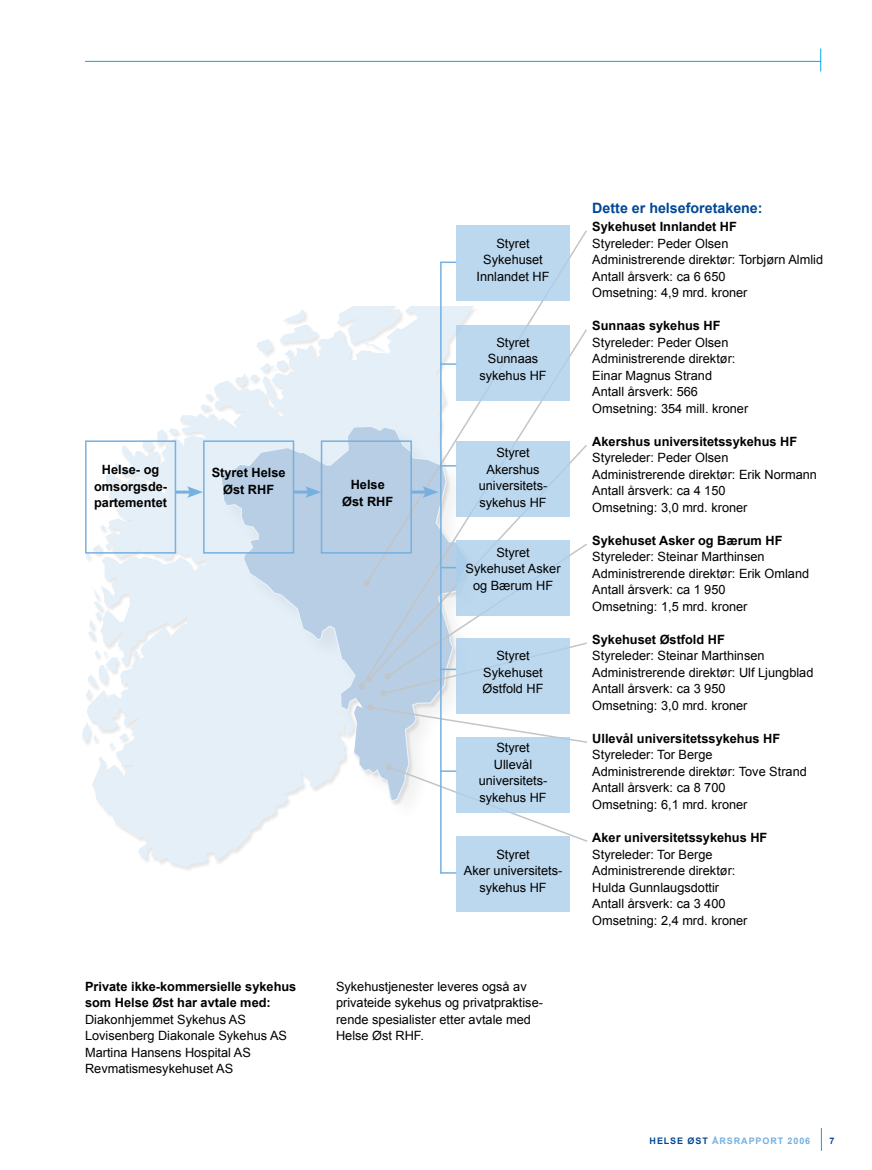
<style>
.page{position:relative;width:872px;height:1170px;background:#fff}
.page>*{position:absolute;margin:0;border:0;box-sizing:border-box;transform-origin:0 0}
.t1{font:700 14.25px "Arial";color:#004895}
.t2{font:12.75px/16.5px "Arial";color:#000}
.t3{font:700 12.75px/16.5px "Arial";color:#000;text-align:center}
.t4{font:700 9px "Arial";letter-spacing:.1em;color:#76b0e0}
.t5{font:700 9px "Arial";color:#004895}
</style>
<div class="page">
<hr style="left:85px;top:61px;width:736px;height:1px;background:#00a6eb">
<svg style="left:820px;top:49px;width:1px;height:22px"></svg>
<svg style="left:821px;top:1128px;width:1px;height:22px"></svg>
<svg style="left:365px;top:230px;width:222px;height:77px"></svg>
<div style="left:456px;top:225px;width:114px;height:75px;background:#bbd8ef"></div>
<div style="left:456px;top:835px;width:114px;height:76px;background:#bbd8ef"></div>
<hr style="left:440px;top:262px;width:1px;height:611px;background:#76b0e0">
<svg style="left:440px;top:261px;width:16px;height:2px"></svg>
<svg style="left:82px;top:307px;width:506px;height:559px"></svg>
<svg style="left:441px;top:872px;width:15px;height:1px"></svg>
<p class="t3" style="left:94px;top:461px;width:74px">Helse- og omsorgsde&shy;partementet</p>
<p class="t3" style="left:212px;top:464px;width:75px">Styret Helse<br>Øst RHF</p>
<p class="t3" style="left:85px;top:977px;width:213px;text-align:left">Private ikke-kommersielle sykehus som Helse Øst har avtale med:</p>
<p class="t2" style="left:85px;top:1010px;width:203px">Diakonhjemmet Sykehus AS<br>Lovisenberg Diakonale Sykehus AS<br>Martina Hansens Hospital AS<br>Revmatismesykehuset AS</p>
<p class="t2" style="left:476px;top:235px;width:74px;text-align:center">Styret<br>Sykehuset<br>Innlandet HF</p>
<p class="t3" style="left:342px;top:476px;width:52px">Helse<br>Øst RHF</p>
<p class="t2" style="left:479px;top:334px;width:69px;text-align:center">Styret<br>Sunnaas sykehus HF</p>
<p class="t2" style="left:479px;top:444px;width:70px;text-align:center">Styret<br>Akershus universitets&shy;sykehus HF</p>
<p class="t2" style="left:465px;top:544px;width:96px;text-align:center">Styret<br>Sykehuset Asker og Bærum HF</p>
<p class="t2" style="left:482px;top:647px;width:62px;text-align:center">Styret<br>Sykehuset<br>Østfold HF</p>
<p class="t2" style="left:479px;top:739px;width:70px;text-align:center">Styret<br>Ullevål universitets&shy;sykehus HF</p>
<p class="t2" style="left:464px;top:845px;width:100px;text-align:center">Styret<br>Aker universitets&shy;sykehus HF</p>
<p class="t2" style="left:336px;top:977px;width:208px">Sykehustjenester leveres også av privateide sykehus og privatpraktise&shy;rende spesialister etter avtale med<br>Helse Øst RHF.</p>
<p class="t1" style="left:592px;top:200px;width:172px">Dette er helseforetakene:</p>
<p class="t3" style="left:592px;top:218px;width:146px">Sykehuset Innlandet HF</p>
<p class="t2" style="left:592px;top:235px;width:232px">Styreleder: Peder Olsen<br>Administrerende direktør: Torbjørn Almlid<br>Antall årsverk: ca 6 650<br>Omsetning: 4,9 mrd. kroner</p>
<p class="t3" style="left:592px;top:317px;width:130px">Sunnaas sykehus HF</p>
<p class="t2" style="left:592px;top:334px;width:157px">Styreleder: Peder Olsen<br>Administrerende direktør:<br>Einar Magnus Strand<br>Antall årsverk: 566<br>Omsetning: 354 mill. kroner</p>
<p class="t3" style="left:592px;top:433px;width:206px">Akershus universitetssykehus HF</p>
<p class="t2" style="left:592px;top:449px;width:226px">Styreleder: Peder Olsen<br>Administrerende direktør: Erik Normann<br>Antall årsverk: ca 4 150<br>Omsetning: 3,0 mrd. kroner</p>
<p class="t3" style="left:592px;top:532px;width:192px">Sykehuset Asker og Bærum HF</p>
<p class="t2" style="left:592px;top:548px;width:218px">Styreleder: Steinar Marthinsen<br>Administrerende direktør: Erik Omland<br>Antall årsverk: ca 1 950<br>Omsetning: 1,5 mrd. kroner</p>
<p class="t3" style="left:592px;top:631px;width:134px">Sykehuset Østfold HF</p>
<p class="t2" style="left:592px;top:647px;width:223px">Styreleder: Steinar Marthinsen<br>Administrerende direktør: Ulf Ljungblad<br>Antall årsverk: ca 3 950<br>Omsetning: 3,0 mrd. kroner</p>
<p class="t3" style="left:592px;top:730px;width:189px">Ullevål universitetssykehus HF</p>
<p class="t2" style="left:592px;top:746px;width:216px">Styreleder: Tor Berge<br>Administrerende direktør: Tove Strand<br>Antall årsverk: ca 8 700<br>Omsetning: 6,1 mrd. kroner</p>
<p class="t3" style="left:592px;top:829px;width:177px">Aker universitetssykehus HF</p>
<p class="t2" style="left:592px;top:845px;width:157px">Styreleder: Tor Berge<br>Administrerende direktør:<br>Hulda Gunnlaugsdottir<br>Antall årsverk: ca 3 400<br>Omsetning: 2,4 mrd. kroner</p>
<p class="t5" style="left:649px;top:1135px;width:8px">helse</p>
<p class="t5" style="left:687px;top:1135px;width:8px">øst</p>
<p class="t4" style="left:712px;top:1135px;width:16px">Årsrapport</p>
<p class="t4" style="left:787px;top:1135px;width:24px">2006</p>
</div>
